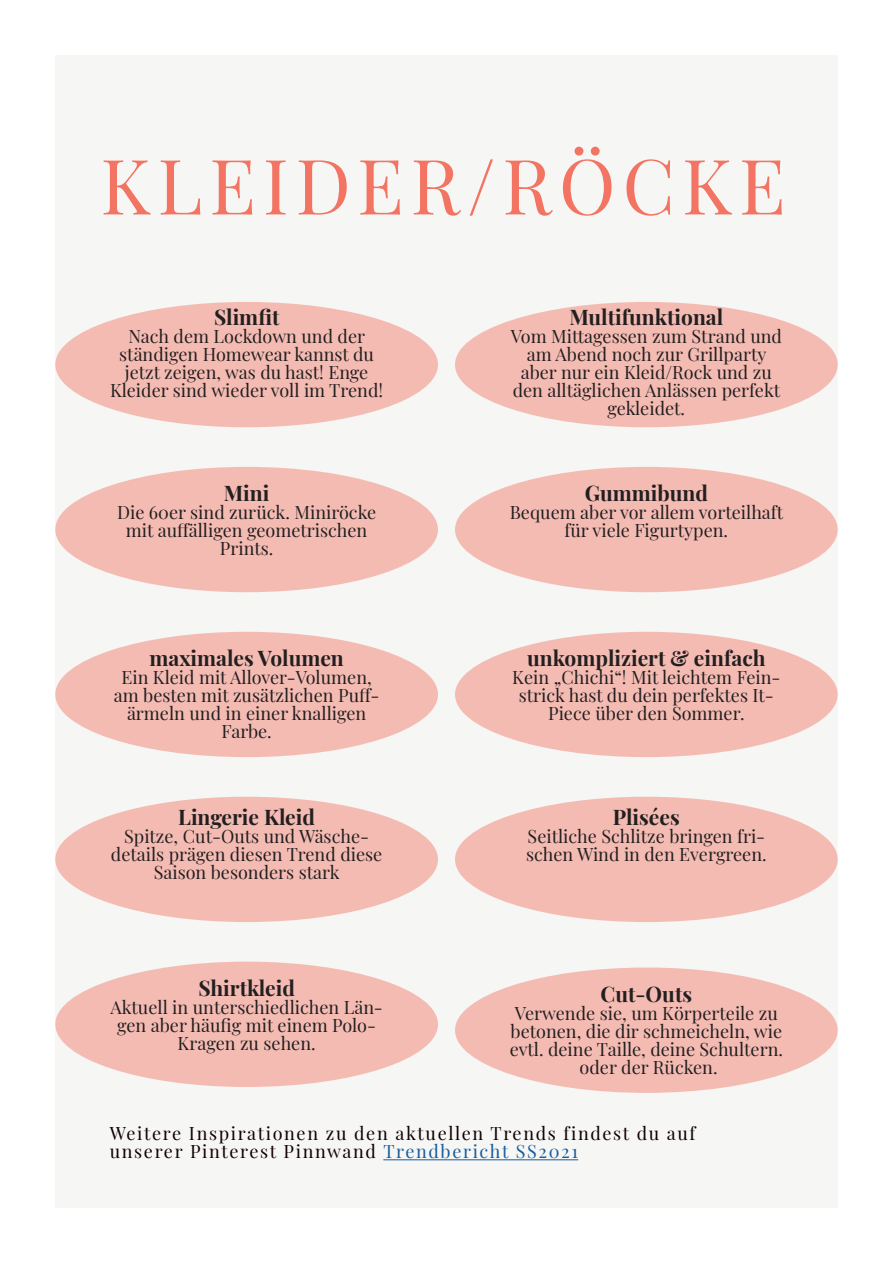
<style>
.page{position:relative;width:893px;height:1263px;background:#fff}
.page>*{position:absolute;margin:0;border:0;box-sizing:border-box;transform-origin:0 0}
.t1{font:76.5px "Playfair Display";letter-spacing:.09em;color:#f37463}
.t2{font:700 21px "Playfair Display";color:#231f20}
.t3{font:18px/18px "Playfair Display";color:#231f20;text-align:center}
.t4{font:18px/18px "Playfair Display";letter-spacing:.09em;color:#110002}
.s1{color:#175d9e}
</style>
<div class="page">
<div style="left:55px;top:55px;width:783px;height:1153px;background:#f6f6f4"></div>
<div style="left:55px;top:302px;width:383px;height:125px;background:#f4bbb3;border-radius:50%"></div>
<div style="left:455px;top:302px;width:383px;height:125px;background:#f4bbb3;border-radius:50%"></div>
<div style="left:55px;top:797px;width:383px;height:125px;background:#f4bbb3;border-radius:50%"></div>
<div style="left:455px;top:797px;width:383px;height:125px;background:#f4bbb3;border-radius:50%"></div>
<div style="left:55px;top:467px;width:383px;height:125px;background:#f4bbb3;border-radius:50%"></div>
<div style="left:455px;top:467px;width:383px;height:125px;background:#f4bbb3;border-radius:50%"></div>
<div style="left:55px;top:962px;width:383px;height:125px;background:#f4bbb3;border-radius:50%"></div>
<div style="left:55px;top:632px;width:383px;height:125px;background:#f4bbb3;border-radius:50%"></div>
<div style="left:455px;top:632px;width:383px;height:125px;background:#f4bbb3;border-radius:50%"></div>
<div style="left:455px;top:967px;width:383px;height:126px;background:#f4bbb3;border-radius:50%"></div>
<hr style="left:383px;top:1159px;width:195px;height:1px;background:#175d9e">
<h1 class="t1" style="left:100px;top:126px;width:687px">KLEIDER/RÖCKE</h1>
<p class="t2" style="left:214px;top:300px;width:67px">Slimfit</p>
<p class="t3" style="left:110px;top:325px;width:275px">Nach dem Lockdown und der ständigen Homewear kannst du jetzt zeigen, was du hast! Enge<br>Kleider sind wieder voll im Trend!</p>
<p class="t2" style="left:224px;top:477px;width:47px">Mini</p>
<p class="t3" style="left:117px;top:502px;width:261px">Die 60er sind zurück. Miniröcke mit auffälligen geometrischen<br>Prints.</p>
<p class="t2" style="left:149px;top:642px;width:196px">maximales Volumen</p>
<p class="t3" style="left:114px;top:667px;width:267px">Ein Kleid mit Allover-Volumen, am besten mit zusätzlichen Puff&shy;ärmeln und in einer knalligen<br>Farbe.</p>
<p class="t2" style="left:178px;top:801px;width:138px">Lingerie Kleid</p>
<p class="t3" style="left:111px;top:826px;width:273px">Spitze, Cut-Outs und Wäsche&shy;details prägen diesen Trend diese<br>Saison besonders stark</p>
<p class="t2" style="left:198px;top:972px;width:98px">Shirtkleid</p>
<p class="t3" style="left:110px;top:997px;width:274px">Aktuell in unterschiedlichen Län&shy;gen aber häufig mit einem Polo-<br>Kragen zu sehen.</p>
<p class="t2" style="left:569px;top:300px;width:155px">Multifunktional</p>
<p class="t3" style="left:511px;top:325px;width:273px">Vom Mittagessen zum Strand und am Abend noch zur Grillparty aber nur ein Kleid/Rock und zu den alltäglichen Anlässen perfekt gekleidet.</p>
<p class="t2" style="left:585px;top:477px;width:125px">Gummibund</p>
<p class="t3" style="left:510px;top:502px;width:275px">Bequem aber vor allem vorteilhaft für viele Figurtypen.</p>
<p class="t2" style="left:527px;top:642px;width:240px">unkompliziert &amp; einfach</p>
<p class="t3" style="left:512px;top:667px;width:270px">Kein „Chichi“! Mit leichtem Fein&shy;strick hast du dein perfektes It-<br>Piece über den Sommer.</p>
<p class="t2" style="left:613px;top:801px;width:68px">Plisées</p>
<p class="t3" style="left:526px;top:826px;width:242px;text-align:left">Seitliche Schlitze bringen fri&shy;schen Wind in den Evergreen.</p>
<p class="t2" style="left:601px;top:978px;width:93px">Cut-Outs</p>
<p class="t3" style="left:510px;top:1003px;width:275px">Verwende sie, um Körperteile zu betonen, die dir schmeicheln, wie evtl. deine Taille, deine Schultern. oder der Rücken.</p>
<p class="t4" style="left:110px;top:1123px;width:587px">Weitere Inspirationen zu den aktuellen Trends findest du auf unserer Pinterest Pinnwand <span class="s1">Trendbericht SS2021</span></p>
</div>
